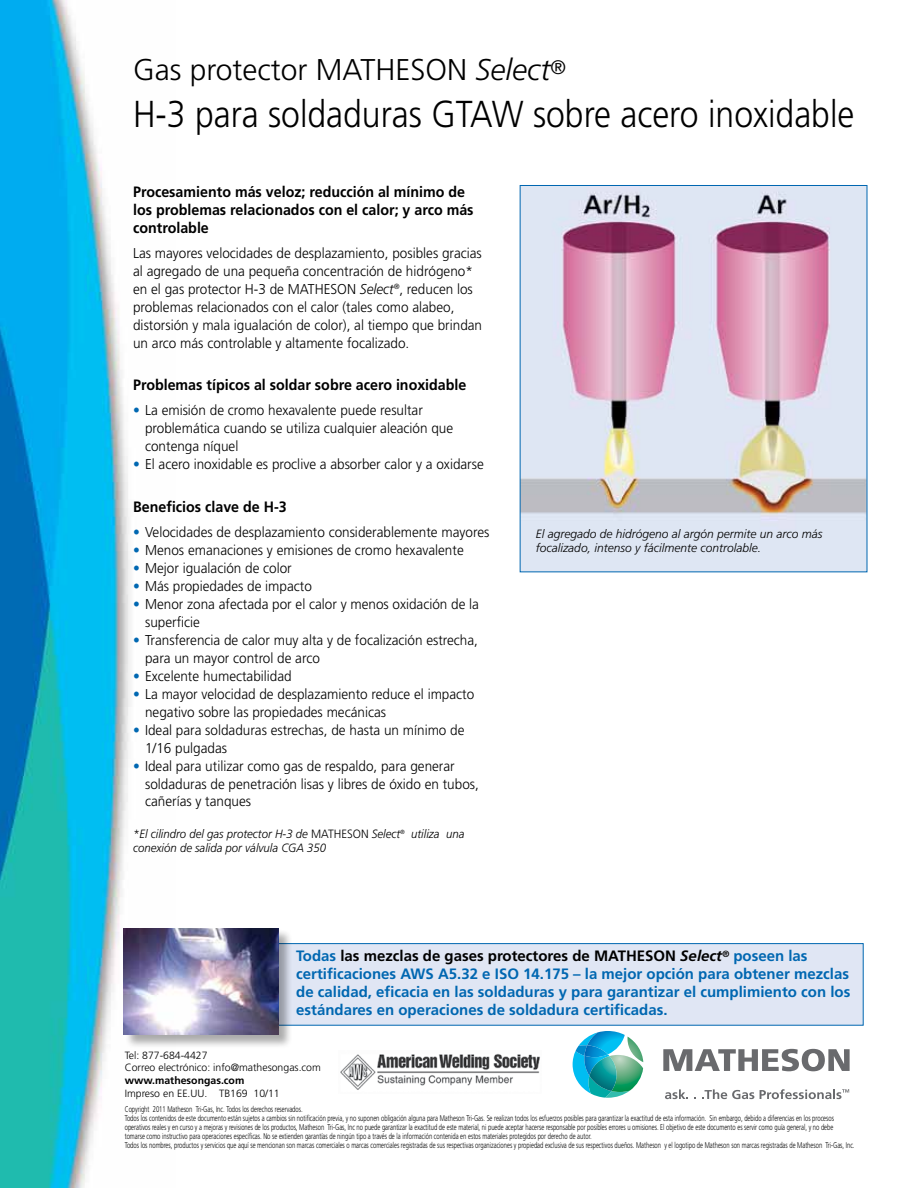
<style>
.page{position:relative;width:918px;height:1188px;background:#fff}
.page>*{position:absolute;margin:0;border:0;box-sizing:border-box;transform-origin:0 0}
.t1{font:300 37.5px "Frutiger";color:#000;scale:.9 1}
.t2{font:300 30px "Frutiger";color:#000}
.t3{font:700 15px/18px "Frutiger";color:#0067b1}
.t4{font:700 15px/18px "Frutiger";color:#000;scale:.95 1}
.t5{font:300 14.25px/18px "Frutiger";color:#000;scale:.95 1}
.t6{font:italic 300 12px/13.5px "Frutiger";color:#000;scale:.95 1}
.t7{font:italic 300 12px/13.5px "Frutiger";color:#000}
.t8{font:300 10.5px/12.8px "Frutiger";color:#000}
.t9{font:700 10.5px "Frutiger";color:#000}
.t10{font:300 8.25px/9px "Frutiger";color:#000;scale:.71 1}
.s1{font-style:italic}
.s2{color:#0067b1}
.s3{font-style:normal}
.s4{color:#000}
.s5{font-style:italic;color:#000}
</style>
<div class="page">
<img style="left:0;top:0;width:131px;height:1188px">
<img style="left:522px;top:187px;width:343px;height:383px">
<div style="left:126px;top:943px;width:738px;height:83px;background:#e0e6f4;border:1px solid #0067b1"></div>
<div style="left:124px;top:928px;width:168px;height:121px;background:#000;opacity:.33"></div>
<img style="left:124px;top:928px;width:154px;height:107px">
<svg style="left:573px;top:1031px;width:70px;height:67px"></svg>
<svg style="left:663px;top:1049px;width:187px;height:22px"></svg>
<svg style="left:665px;top:1089px;width:23px;height:10px"></svg>
<svg style="left:702px;top:1089px;width:52px;height:10px"></svg>
<svg style="left:760px;top:1089px;width:89px;height:10px"></svg>
<img style="left:340px;top:1053px;width:200px;height:37px">
<h2 class="t2" style="left:133px;top:53px;width:435px">Gas protector MATHESON <span class="s1">Select</span><sup>®</sup></h2>
<h1 class="t1" style="left:133px;top:92px;width:803px">H-3 para soldaduras GTAW sobre acero inoxidable</h1>
<p class="t4" style="left:133px;top:182px;width:360px">Procesamiento más veloz; reducción al mínimo de los problemas relacionados con el calor; y arco más controlable</p>
<p class="t5" style="left:133px;top:244px;width:369px">Las mayores velocidades de desplazamiento, posibles gracias al agregado de una pequeña concentración de hidrógeno* en el gas protector H-3 de MATHESON <span class="s1">Select</span><sup>®</sup>, reducen los problemas relacionados con el calor (tales como alabeo, distorsión y mala igualación de color), al tiempo que brindan un arco más controlable y altamente focalizado.</p>
<p class="t4" style="left:133px;top:376px;width:352px">Problemas típicos al soldar sobre acero inoxidable</p>
<p class="t5" style="left:145px;top:401px;width:326px;text-indent:-12px"><span class="s2">•</span> La emisión de cromo hexavalente puede resultar problemática cuando se utiliza cualquier aleación que contenga níquel</p>
<p class="t5" style="left:133px;top:455px;width:371px"><span class="s2">•</span> El acero inoxidable es proclive a absorber calor y a oxidarse</p>
<p class="t4" style="left:133px;top:497px;width:163px">Beneficios clave de H-3</p>
<p class="t5" style="left:133px;top:523px;width:376px"><span class="s2">•</span> Velocidades de desplazamiento considerablemente mayores</p>
<p class="t5" style="left:133px;top:541px;width:350px"><span class="s2">•</span> Menos emanaciones y emisiones de cromo hexavalente</p>
<p class="t5" style="left:133px;top:559px;width:169px"><span class="s2">•</span> Mejor igualación de color</p>
<p class="t5" style="left:133px;top:577px;width:190px"><span class="s2">•</span> Más propiedades de impacto</p>
<p class="t5" style="left:145px;top:595px;width:353px;text-indent:-12px"><span class="s2">•</span> Menor zona afectada por el calor y menos oxidación de la superficie</p>
<p class="t5" style="left:145px;top:631px;width:352px;text-indent:-12px"><span class="s2">•</span> Transferencia de calor muy alta y de focalización estrecha, para un mayor control de arco</p>
<p class="t5" style="left:133px;top:667px;width:168px"><span class="s2">•</span> Excelente humectabilidad</p>
<p class="t5" style="left:145px;top:685px;width:348px;text-indent:-12px"><span class="s2">•</span> La mayor velocidad de desplazamiento reduce el impacto negativo sobre las propiedades mecánicas</p>
<p class="t5" style="left:145px;top:721px;width:338px;text-indent:-12px"><span class="s2">•</span> Ideal para soldaduras estrechas, de hasta un mínimo de<br>1/16 pulgadas</p>
<p class="t5" style="left:145px;top:757px;width:353px;text-indent:-12px"><span class="s2">•</span> Ideal para utilizar como gas de respaldo, para generar soldaduras de penetración lisas y libres de óxido en tubos, cañerías y tanques</p>
<p class="t6" style="left:133px;top:827px;width:350px">*El cilindro del gas protector H-3 de <span class="s3">MATHESON</span> Select<sup>®</sup> utiliza una conexión de salida por válvula CGA 350</p>
<p class="t7" style="left:536px;top:527px;width:288px">El agregado de hidrógeno al argón permite un arco más focalizado, intenso y fácilmente controlable.</p>
<p class="t3" style="left:296px;top:947px;width:556px">Todas <span class="s4">las mezclas de gases protectores de MATHESON</span> <span class="s5">Select</span><sup>®</sup> poseen las certificaciones AWS A5.32 e ISO 14.175 – la mejor opción para obtener mezclas de calidad, eficacia en las soldaduras y para garantizar el cumplimiento con los estándares en operaciones de soldadura certificadas.</p>
<p class="t8" style="left:125px;top:1049px;width:198px">Tel: 877-684-4427<br>Correo electrónico: info@mathesongas.com</p>
<p class="t9" style="left:125px;top:1074px;width:121px">www.mathesongas.com</p>
<p class="t8" style="left:125px;top:1087px;width:157px">Impreso en EE.UU. TB169 10/11</p>
<p class="t10" style="left:125px;top:1104px;width:1029px">Copyright 2011 Matheson Tri-Gas, Inc. Todos los derechos reservados.<br>Todos los contenidos de este documento están sujetos a cambios sin notificación previa, y no suponen obligación alguna para Matheson Tri-Gas. Se realizan todos los esfuerzos posibles para garantizar la exactitud de esta información. Sin embargo, debido a diferencias en los procesos operativos reales y en curso y a mejoras y revisiones de los productos, Matheson Tri-Gas, Inc no puede garantizar la exactitud de este material, ni puede aceptar hacerse responsable por posibles errores u omisiones. El objetivo de este documento es servir como guía general, y no debe tomarse como instructivo para operaciones específicas. No se extienden garantías de ningún tipo a través de la información contenida en estos materiales protegidos por derecho de autor.<br>Todos los nombres, productos y servicios que aquí se mencionan son marcas comerciales o marcas comerciales registradas de sus respectivas organizaciones y propiedad exclusiva de sus respectivos dueños. Matheson y el logotipo de Matheson son marcas registradas de Matheson Tri-Gas, Inc.</p>
</div>
